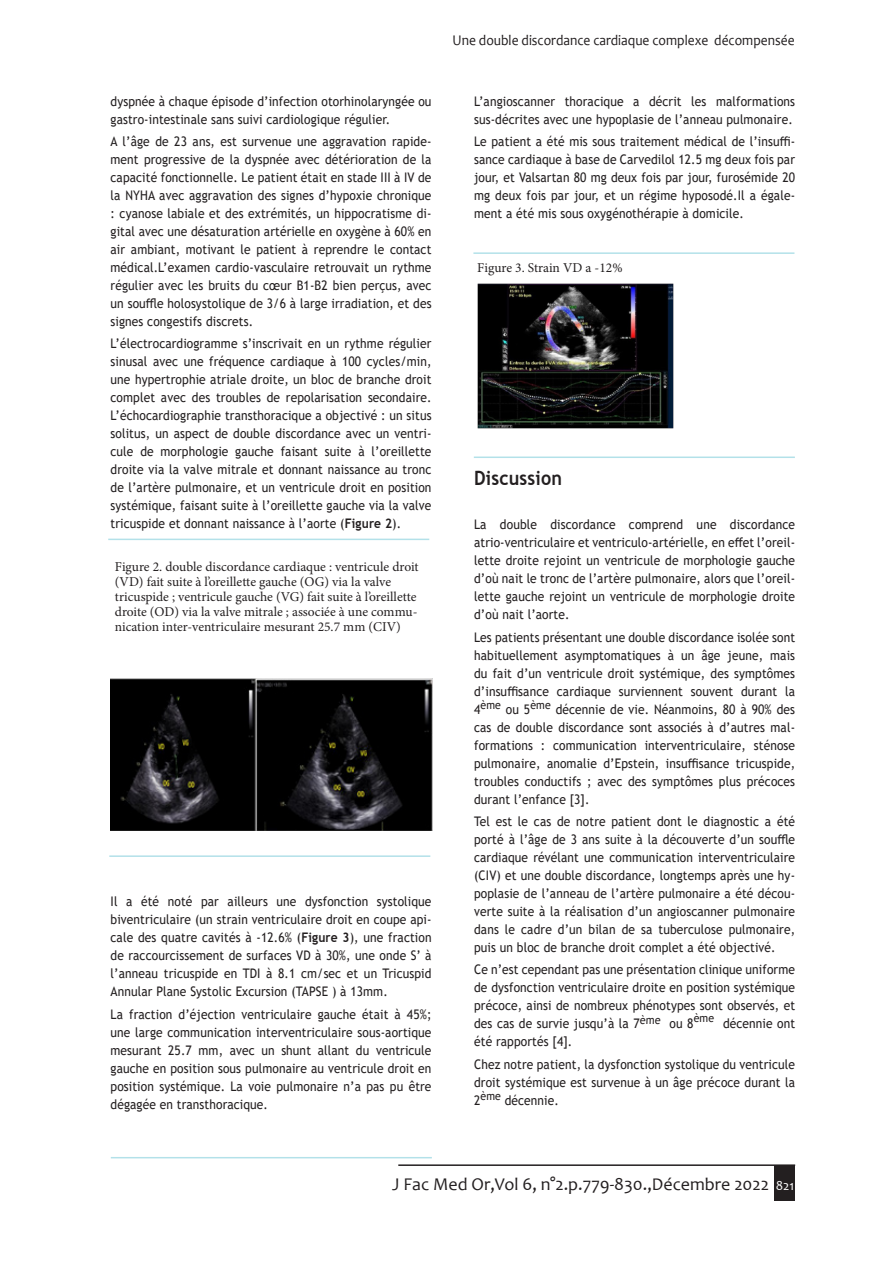
<style>
.page{position:relative;width:893px;height:1263px;background:#fff}
.page>*{position:absolute;margin:0;border:0;box-sizing:border-box;transform-origin:0 0}
.t1{font:700 19.8px "Trebuchet MS";letter-spacing:.01em;color:#231f20;scale:.91 1}
.t2{font:18px "Candara";color:#231f20}
.t3{font:14.85px "Candara";color:#231f20;scale:.91 1}
.t4{font:13.5px/15px "Minion Pro";color:#231f20}
.t5{font:13.2px/18px "Trebuchet MS";letter-spacing:.01em;color:#231f20;text-align:justify;scale:.91 1}
.t6{font:11.4px "Trebuchet MS";color:#231f20;scale:.92 1}
.s1{font-weight:700}
.s2{font-size:13.5px;color:#fff}
</style>
<div class="page">
<div style="left:775px;top:1165px;width:20px;height:36px;background:#231f20"></div>
<hr style="left:398px;top:1164px;width:397px;height:2px;background:#231f20">
<hr style="left:111px;top:1157px;width:321px;height:1px;background:#b3e1e9">
<hr style="left:108px;top:539px;width:321px;height:1px;background:#b3e1e9">
<img style="left:111px;top:678px;width:322px;height:153px">
<hr style="left:109px;top:855px;width:321px;height:2px;background:#b3e1e9">
<hr style="left:473px;top:252px;width:321px;height:2px;background:#b3e1e9">
<img style="left:477px;top:283px;width:197px;height:145px">
<hr style="left:474px;top:456px;width:321px;height:2px;background:#b3e1e9">
<p class="t5" style="left:111px;top:92px;width:354px">dyspnée à chaque épisode d’infection otorhinolaryngée ou gastro-intestinale sans suivi cardiologique régulier.</p>
<p class="t5" style="left:111px;top:132px;width:354px">A l’âge de 23 ans, est survenue une aggravation rapide&shy;ment progressive de la dyspnée avec détérioration de la capacité fonctionnelle. Le patient était en stade III à IV de la NYHA avec aggravation des signes d’hypoxie chronique : cyanose labiale et des extrémités, un hippocratisme di&shy;gital avec une désaturation artérielle en oxygène à 60% en air ambiant, motivant le patient à reprendre le contact médical.L’examen cardio-vasculaire retrouvait un rythme régulier avec les bruits du cœur B1-B2 bien perçus, avec un souffle holosystolique de 3/6 à large irradiation, et des signes congestifs discrets.</p>
<p class="t5" style="left:111px;top:334px;width:354px">L’électrocardiogramme s’inscrivait en un rythme régulier sinusal avec une fréquence cardiaque à 100 cycles/min, une hypertrophie atriale droite, un bloc de branche droit complet avec des troubles de repolarisation secondaire.<br>L’échocardiographie transthoracique a objectivé : un situs solitus, un aspect de double discordance avec un ventri&shy;cule de morphologie gauche faisant suite à l’oreillette droite via la valve mitrale et donnant naissance au tronc de l’artère pulmonaire, et un ventricule droit en position systémique, faisant suite à l’oreillette gauche via la valve tricuspide et donnant naissance à l’aorte (<span class="s1">Figure 2</span>).</p>
<p class="t4" style="left:115px;top:559px;width:305px">Figure 2. double discordance cardiaque : ventricule droit (VD) fait suite à l’oreillette gauche (OG) via la valve tricuspide ; ventricule gauche (VG) fait suite à l’oreillette droite (OD) via la valve mitrale ; associée à une commu&shy;nication inter-ventriculaire mesurant 25.7 mm (CIV)</p>
<p class="t5" style="left:111px;top:893px;width:354px">Il a été noté par ailleurs une dysfonction systolique biventriculaire (un strain ventriculaire droit en coupe api&shy;cale des quatre cavités à -12.6% (<span class="s1">Figure 3</span>), une fraction de raccourcissement de surfaces VD à 30%, une onde S’ à l’anneau tricuspide en TDI à 8.1 cm/sec et un Tricuspid Annular Plane Systolic Excursion (TAPSE ) à 13mm.</p>
<p class="t5" style="left:111px;top:1005px;width:354px">La fraction d’éjection ventriculaire gauche était à 45%; une large communication interventriculaire sous-aortique mesurant 25.7 mm, avec un shunt allant du ventricule gauche en position sous pulmonaire au ventricule droit en position systémique. La voie pulmonaire n’a pas pu être dégagée en transthoracique.</p>
<p class="t3" style="left:452px;top:30px;width:377px">Une double discordance cardiaque complexe décompensée</p>
<p class="t5" style="left:474px;top:92px;width:354px">L’angioscanner thoracique a décrit les malformations sus-décrites avec une hypoplasie de l’anneau pulmonaire.</p>
<p class="t5" style="left:474px;top:132px;width:354px">Le patient a été mis sous traitement médical de l’insuffi&shy;sance cardiaque à base de Carvedilol 12.5 mg deux fois par jour, et Valsartan 80 mg deux fois par jour, furosémide 20 mg deux fois par jour, et un régime hyposodé.Il a égale&shy;ment a été mis sous oxygénothérapie à domicile.</p>
<p class="t4" style="left:477px;top:260px;width:147px">Figure 3. Strain VD a -12%</p>
<p class="t1" style="left:474px;top:465px;width:98px">Discussion</p>
<p class="t5" style="left:474px;top:516px;width:354px">La double discordance comprend une discordance atrio-ventriculaire et ventriculo-artérielle, en effet l’oreil&shy;lette droite rejoint un ventricule de morphologie gauche d’où nait le tronc de l’artère pulmonaire, alors que l’oreil&shy;lette gauche rejoint un ventricule de morphologie droite d’où nait l’aorte.</p>
<p class="t5" style="left:474px;top:628px;width:354px">Les patients présentant une double discordance isolée sont habituellement asymptomatiques à un âge jeune, mais du fait d’un ventricule droit systémique, des symptômes d’insuffisance cardiaque surviennent souvent durant la 4<sup>ème</sup> ou 5<sup>ème</sup> décennie de vie. Néanmoins, 80 à 90% des cas de double discordance sont associés à d’autres mal&shy;formations : communication interventriculaire, sténose pulmonaire, anomalie d’Epstein, insuffisance tricuspide, troubles conductifs ; avec des symptômes plus précoces durant l’enfance [3].</p>
<p class="t5" style="left:474px;top:812px;width:354px">Tel est le cas de notre patient dont le diagnostic a été porté à l’âge de 3 ans suite à la découverte d’un souffle cardiaque révélant une communication interventriculaire (CIV) et une double discordance, longtemps après une hy&shy;poplasie de l’anneau de l’artère pulmonaire a été décou&shy;verte suite à la réalisation d’un angioscanner pulmonaire dans le cadre d’un bilan de sa tuberculose pulmonaire, puis un bloc de branche droit complet a été objectivé.</p>
<p class="t5" style="left:474px;top:960px;width:354px">Ce n’est cependant pas une présentation clinique uniforme de dysfonction ventriculaire droite en position systémique précoce, ainsi de nombreux phénotypes sont observés, et des cas de survie jusqu’à la 7<sup>ème</sup> ou 8</p>
<p class="t6" style="left:694px;top:1011px;width:24px">ème</p>
<p class="t5" style="left:723px;top:1014px;width:81px">décennie ont</p>
<p class="t5" style="left:474px;top:1032px;width:109px">été rapportés [4].</p>
<p class="t5" style="left:474px;top:1055px;width:354px">Chez notre patient, la dysfonction systolique du ventricule droit systémique est survenue à un âge précoce durant la 2<sup>ème</sup> décennie.</p>
<h2 class="t2" style="left:392px;top:1173px;width:404px">J Fac Med Or,Vol 6, n°2.p.779-830.,Décembre 2022 <span class="s2">821</span></h2>
</div>
